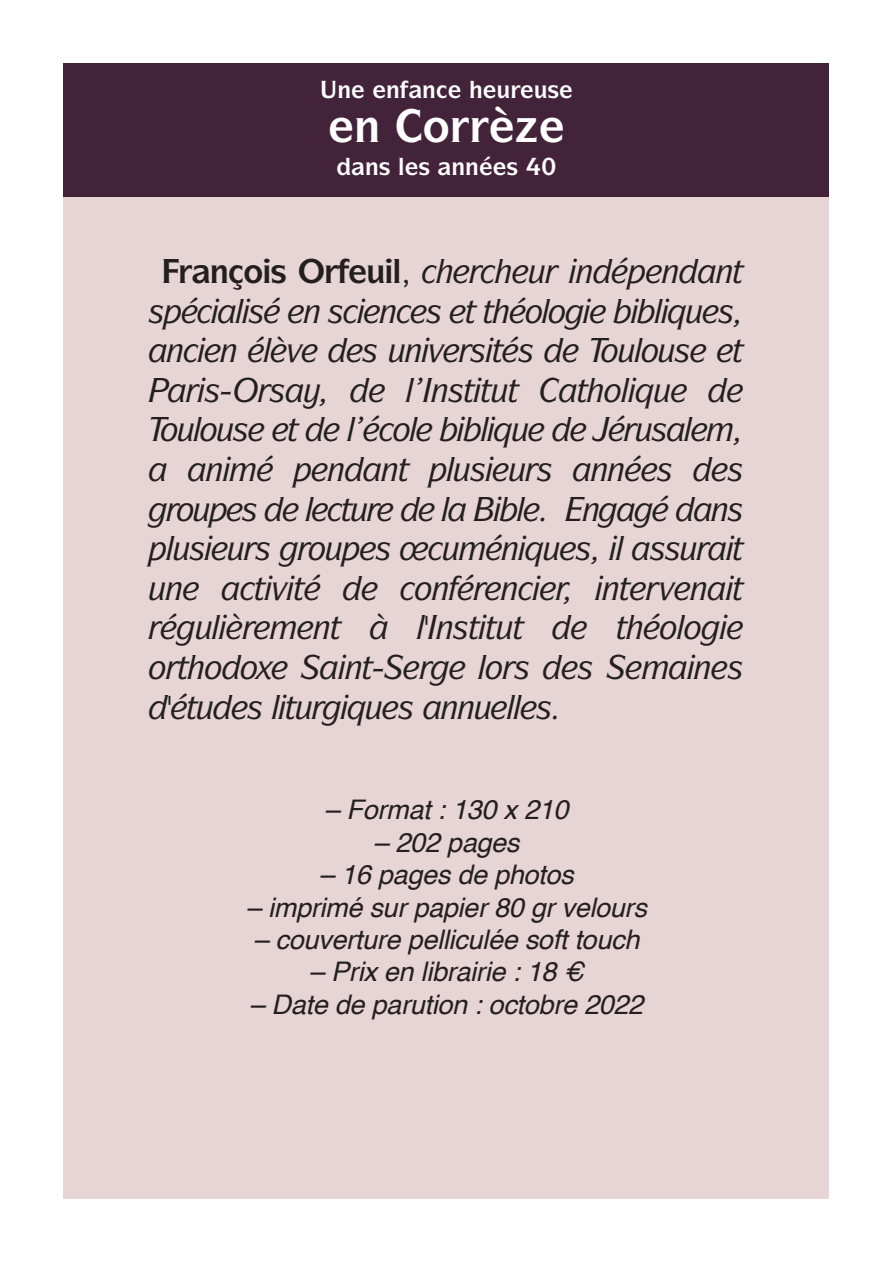
<style>
.page{position:relative;width:893px;height:1263px;background:#fff}
.page>*{position:absolute;margin:0;border:0;box-sizing:border-box;transform-origin:0 0}
.t1{font:700 45px "Symbol IT Cby BT";color:#fff}
.t2{font:italic 500 33px "Symbol IT Cby BT";color:#231f20}
.t3{font:700 33px "Symbol IT Cby BT";color:#231f20}
.t4{font:italic 27px "Helvetica";letter-spacing:-.01em;color:#231f20}
.t5{font:700 23.55px "Symbol IT Cby BT";color:#fff}
</style>
<div class="page">
<div style="left:64px;top:64px;width:765px;height:1135px;background:#e7d4d5"></div>
<div style="left:64px;top:64px;width:765px;height:133px;background:#43233a"></div>
<p class="t5" style="left:337px;top:79px;width:100px">■ ■ ■</p>
<p class="t5" style="left:497px;top:79px;width:64px">◆ ◆▲</p>
<h1 class="t1" style="left:354px;top:106px;width:162px">■ □ ➔</h1>
<p class="t5" style="left:365px;top:156px;width:177px">■▲ ● ▲ ■■ ▲ ✔</p>
<p class="t3" style="left:210px;top:256px;width:78px">■□▲</p>
<p class="t2" style="left:662px;top:259px;width:83px">■ ■▼</p>
<p class="t2" style="left:149px;top:299px;width:419px">▲ ●▲ ■ ▲ ■▲ ▼ ▼□●□</p>
<p class="t2" style="left:655px;top:299px;width:81px">●❑◆ ▲</p>
<p class="t2" style="left:167px;top:338px;width:137px">■ ■ ●➔❖</p>
<p class="t2" style="left:363px;top:338px;width:174px">▲ ◆■❖ ▲▼ ▲</p>
<p class="t2" style="left:601px;top:338px;width:92px">□◆●□◆▲</p>
<p class="t2" style="left:406px;top:378px;width:114px">● ■▲▼ ▼◆▼</p>
<p class="t2" style="left:577px;top:378px;width:96px">▼ □●❑◆</p>
<p class="t2" style="left:161px;top:417px;width:140px">□◆●□◆▲ ▼</p>
<p class="t2" style="left:347px;top:417px;width:72px">● □●</p>
<p class="t2" style="left:481px;top:417px;width:50px">●❑◆</p>
<p class="t2" style="left:635px;top:417px;width:59px">◆▲ ●</p>
<p class="t2" style="left:206px;top:457px;width:19px">■</p>
<p class="t2" style="left:328px;top:457px;width:347px">■ ■▼ ●◆▲ ◆ ▲ ■■ ▲</p>
<p class="t2" style="left:177px;top:497px;width:83px">□◆ ▲</p>
<p class="t2" style="left:306px;top:497px;width:64px">● ▼◆</p>
<p class="t2" style="left:583px;top:497px;width:19px">■</p>
<p class="t2" style="left:166px;top:536px;width:227px">●◆▲ ◆ ▲ □◆ ▲</p>
<p class="t2" style="left:442px;top:536px;width:303px">◆ ■❑◆ ▲ ● ▲▲◆ ▼</p>
<p class="t2" style="left:255px;top:576px;width:52px">▼❖▼</p>
<p class="t2" style="left:501px;top:576px;width:19px">■</p>
<p class="t2" style="left:603px;top:576px;width:143px">■▼ ❖■▼</p>
<p class="t2" style="left:195px;top:615px;width:50px">◆●➔</p>
<p class="t2" style="left:314px;top:615px;width:212px">■▼ → ● ■▲▼ ▼◆▼</p>
<p class="t2" style="left:616px;top:615px;width:87px">▼ □●□</p>
<p class="t2" style="left:149px;top:655px;width:111px">□▼□□</p>
<p class="t2" style="left:479px;top:655px;width:54px">●□ ▲</p>
<p class="t2" style="left:187px;top:695px;width:368px">▼◆ ▲ ●▼◆ ❑◆ ▲ ■■◆ ●● ▲</p>
<p class="t4" style="left:324px;top:798px;width:245px">– Format : 130 x 210</p>
<p class="t4" style="left:373px;top:831px;width:147px">– 202 pages</p>
<p class="t4" style="left:319px;top:863px;width:256px">– 16 pages de photos</p>
<p class="t4" style="left:246px;top:896px;width:402px">– imprimé sur papier 80 gr velours</p>
<p class="t4" style="left:254px;top:928px;width:387px">– couverture pelliculée soft touch</p>
<p class="t4" style="left:309px;top:960px;width:276px">– Prix en librairie : 18 €</p>
<p class="t4" style="left:250px;top:993px;width:395px">– Date de parution : octobre 2022</p>
</div>
